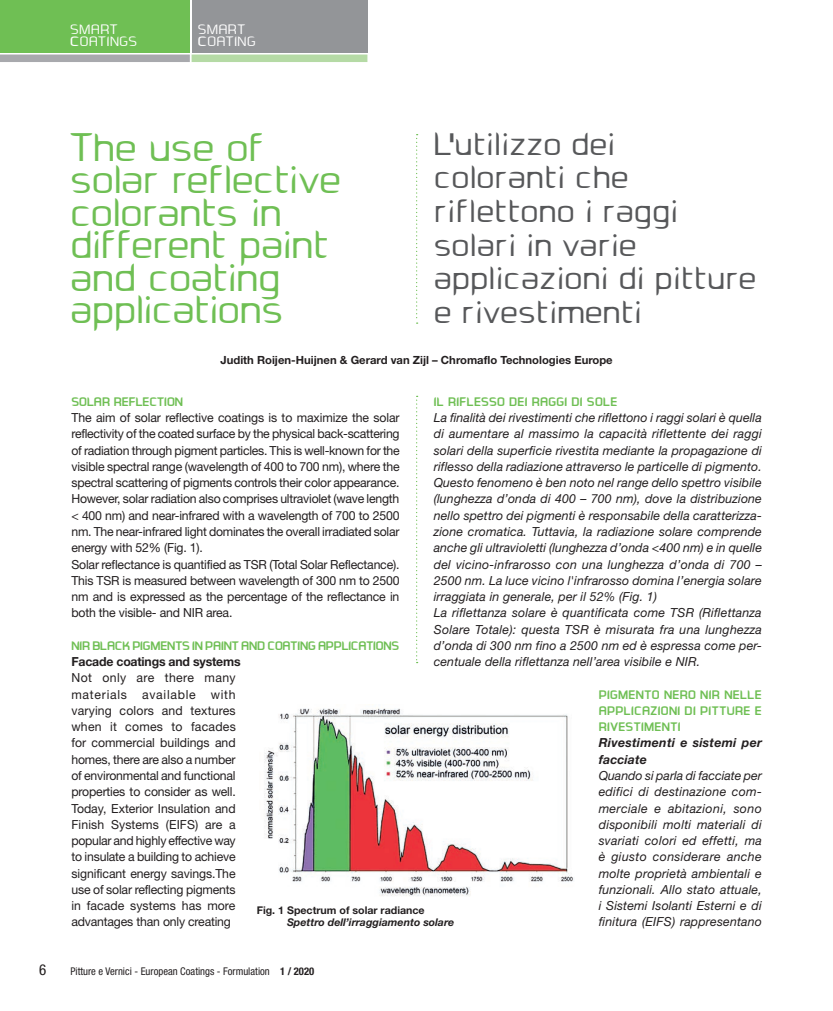
<style>
.page{position:relative;width:833px;height:1011px;background:#fff}
.page>*{position:absolute;margin:0;border:0;box-sizing:border-box;transform-origin:0 0}
.t1{font:40px/32.5px "Ea Designer";letter-spacing:-.025em;color:#6fbf54}
.t2{font:32.5px/33.5px "Ea Designer";letter-spacing:-.005em;color:#57585a}
.t3{font:condensed 15px "Helvetica Neue";color:#231f20}
.t4{font:13.75px "Ea Designer";letter-spacing:.025em;color:#fff}
.t5{font:italic 12.5px/16.2px "Helvetica Neue";letter-spacing:.01em;color:#231f20}
.t6{font:12.5px/16.2px "Helvetica Neue";letter-spacing:-.015em;color:#231f20}
.t7{font:700 12.5px/16.2px "Ea Designer";letter-spacing:.005em;color:#6fbf54;text-align:justify}
.t8{font:700 12.5px "Ea Designer";letter-spacing:-.025em;color:#6fbf54}
.t9{font:italic 700 12.5px/16.2px "Helvetica Neue";letter-spacing:.02em;color:#231f20}
.t10{font:700 12.5px "Helvetica Neue";letter-spacing:-.015em;color:#231f20}
.t11{font:700 11.25px "Helvetica Neue";color:#231f20}
.t12{font:condensed 10.62px "Helvetica Neue";color:#231f20}
.t13{font:italic 700 10.62px "Helvetica Neue";color:#231f20}
.t14{font:700 10.62px "Helvetica Neue";color:#231f20}
.s1{font-weight:700}
</style>
<div class="page">
<div style="left:191px;top:0;width:176px;height:53px;background:#939598"></div>
<div style="left:0;top:0;width:190px;height:53px;background:#6fbf54"></div>
<div style="left:0;top:54px;width:190px;height:8px;background:#a8a9ad"></div>
<div style="left:191px;top:54px;width:176px;height:8px;background:#b5daa5"></div>
<svg style="left:416px;top:395px;width:1px;height:268px"></svg>
<img style="left:264px;top:708px;width:310px;height:188px">
<svg style="left:416px;top:134px;width:1px;height:189px"></svg>
<p class="t4" style="left:70px;top:21px;width:49px">SMART</p>
<p class="t4" style="left:198px;top:21px;width:49px">SMART</p>
<p class="t4" style="left:70px;top:34px;width:68px">COATINGS</p>
<p class="t4" style="left:198px;top:34px;width:59px">COATING</p>
<h2 class="t2" style="left:433px;top:127px;width:324px">L'utilizzo dei<br>coloranti che riflettono i raggi solari in varie applicazioni di pitture e rivestimenti</h2>
<p class="t11" style="left:220px;top:352px;width:393px">Judith Roijen-Huijnen &amp; Gerard van Zijl – Chromaflo Technologies Europe</p>
<h1 class="t1" style="left:70px;top:131px;width:272px">The use of solar reflective colorants in different paint and coating applications</h1>
<p class="t7" style="left:71px;top:393px;width:113px">SOLAR REFLECTION</p>
<p class="t6" style="left:71px;top:409px;width:329px">The aim of solar reflective coatings is to maximize the solar reflectivity of the coated surface by the physical back-scattering of radiation through pigment particles. This is well-known for the visible spectral range (wavelength of 400 to 700 nm), where the spectral scattering of pigments controls their color appearance.<br>However, solar radiation also comprises ultraviolet (wave length &lt; 400 nm) and near-infrared with a wavelength of 700 to 2500 nm. The near-infrared light dominates the overall irradiated solar energy with 52% (Fig. 1).<br>Solar reflectance is quantified as TSR (Total Solar Reflectance).<br>This TSR is measured between wavelength of 300 nm to 2500 nm and is expressed as the percentage of the reflectance in both the visible- and NIR area.</p>
<p class="t8" style="left:71px;top:638px;width:329px">NIR BLACK PIGMENTS IN PAINT AND COATING APPLICATIONS</p>
<p class="t10" style="left:71px;top:653px;width:170px">Facade coatings and systems</p>
<p class="t6" style="left:71px;top:669px;width:166px;text-align:justify">Not only are there many materials available with varying colors and textures when it comes to facades for commercial buildings and homes, there are also a number of environmental and functional properties to consider as well.<br>Today, Exterior Insulation and Finish Systems (EIFS) are a popular and highly effective way to insulate a building to achieve significant energy savings.The use of solar reflecting pigments in facade systems has more advantages than only creating</p>
<p class="t7" style="left:433px;top:393px;width:185px">IL RIFLESSO DEI RAGGI DI SOLE</p>
<p class="t5" style="left:433px;top:409px;width:329px">La finalità dei rivestimenti che riflettono i raggi solari è quella di aumentare al massimo la capacità riflettente dei raggi solari della superficie rivestita mediante la propagazione di riflesso della radiazione attraverso le particelle di pigmento.<br>Questo fenomeno è ben noto nel range dello spettro visibile (lunghezza d’onda di 400 – 700 nm), dove la distribuzione nello spettro dei pigmenti è responsabile della caratterizza&shy;zione cromatica. Tuttavia, la radiazione solare comprende anche gli ultravioletti (lunghezza d’onda &lt;400 nm) e in quelle del vicino-infrarosso con una lunghezza d’onda di 700 – 2500 nm. La luce vicino l'infrarosso domina l’energia solare irraggiata in generale, per il 52% (Fig. 1)<br>La riflettanza solare è quantificata come TSR (Riflettanza Solare Totale): questa TSR è misurata fra una lunghezza d’onda di 300 nm fino a 2500 nm ed è espressa come per&shy;centuale della riflettanza nell’area visibile e NIR.</p>
<p class="t7" style="left:598px;top:686px;width:165px">PIGMENTO NERO NIR NELLE APPLICAZIONI DI PITTURE E RIVESTIMENTI</p>
<p class="t9" style="left:598px;top:734px;width:164px">Rivestimenti e sistemi per facciate</p>
<p class="t5" style="left:598px;top:766px;width:165px;text-align:justify">Quando si parla di facciate per edifici di destinazione com&shy;merciale e abitazioni, sono disponibili molti materiali di svariati colori ed effetti, ma è giusto considerare anche molte proprietà ambientali e funzionali. Allo stato attuale, i Sistemi Isolanti Esterni e di finitura (EIFS) rappresentano</p>
<p class="t14" style="left:256px;top:902px;width:169px">Fig. 1 Spectrum of solar radiance</p>
<p class="t13" style="left:287px;top:914px;width:169px">Spettro dell’irraggiamento solare</p>
<p class="t3" style="left:39px;top:960px;width:9px">6</p>
<p class="t12" style="left:70px;top:964px;width:245px">Pitture e Vernici - European Coatings - Formulation <span class="s1">1 / 2020</span></p>
</div>
